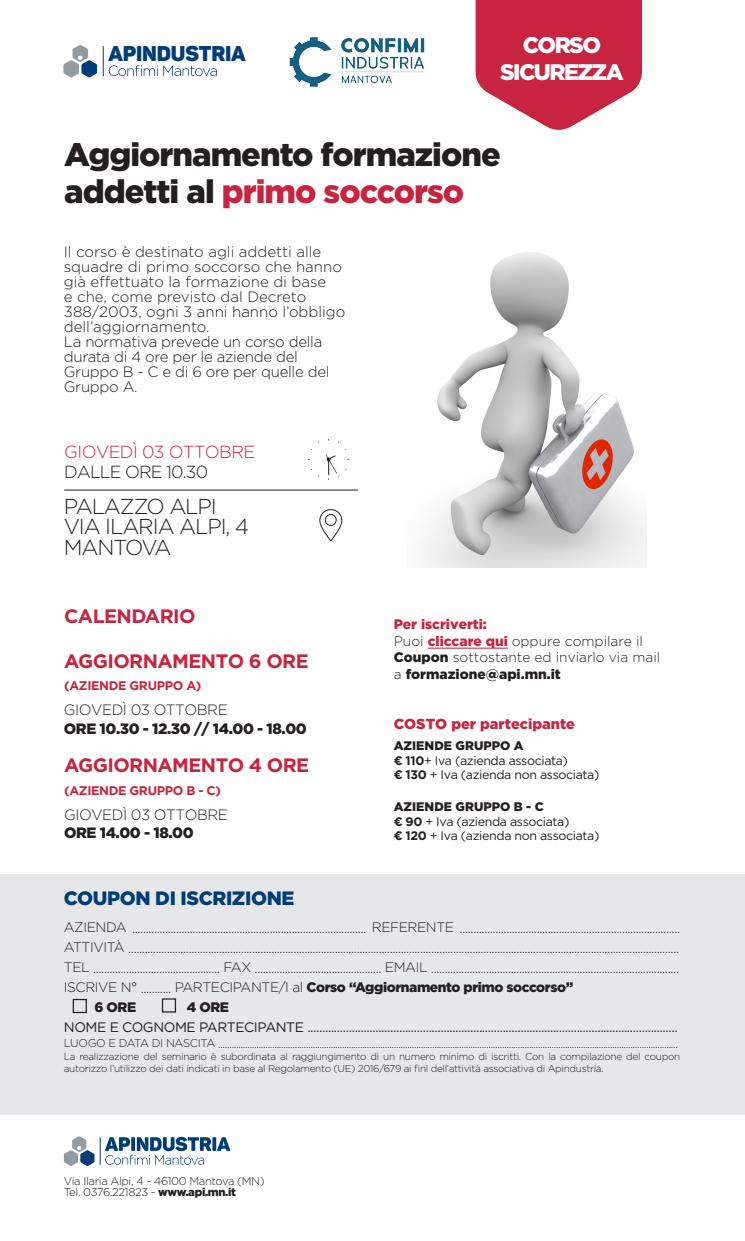
<style>
.page{position:relative;width:745px;height:1241px;background:#fff}
.page>*{position:absolute;margin:0;border:0;box-sizing:border-box;transform-origin:0 0}
.t1{font:900 32.5px "Gotham";letter-spacing:-.03em;color:#231f20}
.t2{font:900 32.5px "Gotham";letter-spacing:-.03em;color:#c8233f}
.t3{font:900 22.5px/27px "Gotham HTF";letter-spacing:-.07em;color:#fff;text-align:center}
.t4{font:300 21.62px/20.2px "Gotham HTF";letter-spacing:-.05em;color:#231f20}
.t5{font:21.12px "Panton Black Caps";letter-spacing:-.01em;color:#003d78}
.t6{font:700 19.38px "Gotham";letter-spacing:-.03em;color:#c8233f}
.t7{font:900 19.38px "Gotham";letter-spacing:-.02em;color:#003d78}
.t8{font:300 17.5px/19.6px "Gotham HTF";letter-spacing:-.03em;color:#c8233f}
.t9{font:300 15px/15px "Gotham";color:#231f20}
.t10{font:900 15px/18.8px "Gotham HTF";letter-spacing:-.03em;color:#231f20}
.t11{font:900 14.5px "Gotham";color:#c8233f}
.t12{font:300 13.75px/20px "Gotham";letter-spacing:-.03em;color:#231f20}
.t13{font:13.75px "Gotham";letter-spacing:-.03em;color:#231f20}
.t14{font:300 13.75px/16.5px "Gotham";color:#231f20}
.t15{font:900 13.75px "Gotham";letter-spacing:-.03em;color:#231f20}
.t16{font:700 12.5px "Gotham";letter-spacing:-.03em;color:#c8233f}
.t17{font:12.38px/14.6px "Gotham";letter-spacing:-.03em;color:#231f20}
.t18{font:300 11.25px "Gotham";letter-spacing:-.03em;color:#231f20}
.t19{font:300 10px/12.5px "Gotham";letter-spacing:-.03em;color:#231f20}
.s1{color:#231f20}
.s2{font-family:"Gotham"}
.s3{font-family:"Gotham";font-weight:300}
.s4{font-weight:300}
.s5{font-weight:900;color:#c8233f}
.s6{font-weight:900}
.s7{font-weight:700}
</style>
<div class="page">
<svg style="left:475px;top:0;width:166px;height:130px"></svg>
<div style="left:0;top:873px;width:744px;height:241px;background:#e6e7e9"></div>
<svg style="left:100px;top:1136px;width:130px;height:28px"></svg>
<svg style="left:64px;top:1136px;width:30px;height:29px"></svg>
<hr style="left:64px;top:490px;width:294px;height:1px;background:#231f20">
<svg style="left:319px;top:509px;width:23px;height:32px"></svg>
<svg style="left:325px;top:454px;width:14px;height:26px"></svg>
<div style="left:73px;top:998px;width:14px;height:14px;border:1px solid #231f20"></div>
<div style="left:162px;top:998px;width:14px;height:14px;border:1px solid #231f20"></div>
<hr style="left:103px;top:46px;width:1px;height:30px;background:#003d78">
<svg style="left:63px;top:45px;width:34px;height:32px"></svg>
<svg style="left:109px;top:65px;width:108px;height:11px"></svg>
<img style="left:289px;top:37px;width:136px;height:50px">
<hr style="left:427px;top:648px;width:80px;height:1px;background:#c8233f">
<img style="left:426px;top:252px;width:220px;height:315px">
<h3 class="t5" style="left:108px;top:40px;width:139px">APINDUSTRIA</h3>
<h2 class="t3" style="left:500px;top:31px;width:125px">CORSO<br>SICUREZZA</h2>
<p class="t1" style="left:64px;top:132px;width:437px">Aggiornamento formazione</p>
<p class="t2" style="left:64px;top:169px;width:401px"><span class="s1">addetti al</span> primo soccorso</p>
<p class="t9" style="left:64px;top:244px;width:283px">Il corso è destinato agli addetti alle squadre di primo soccorso che hanno già effettuato la formazione di base<br>e che, come previsto dal Decreto<br>388/2003, ogni 3 anni hanno l’obbligo dell’aggiornamento.<br>La normativa prevede un corso della durata di 4 ore per le aziende del<br>Gruppo B - C e di 6 ore per quelle del<br>Gruppo A.</p>
<p class="t8" style="left:64px;top:442px;width:192px"><span class="s2">G</span>IOVEDÌ 03 OTTOBRE<br><span class="s1">DALLE ORE 10.30</span></p>
<p class="t4" style="left:64px;top:496px;width:187px">PALAZZO ALPI<br>VIA ILARIA ALPI, 4<br>MANTOVA</p>
<p class="t6" style="left:64px;top:602px;width:133px">CALENDARIO</p>
<p class="t6" style="left:64px;top:647px;width:246px">AGGIORNAMENTO 6 ORE</p>
<p class="t16" style="left:64px;top:677px;width:139px">(AZIENDE GRUPPO A)</p>
<p class="t10" style="left:64px;top:700px;width:244px"><span class="s3">GIOVEDÌ</span> <span class="s4">03 OTTOBRE<br></span>ORE 10.30 - 12.30 // 14.00 - 18.00</p>
<p class="t6" style="left:64px;top:752px;width:246px">AGGIORNAMENTO 4 ORE</p>
<p class="t16" style="left:64px;top:781px;width:158px">(AZIENDE GRUPPO B - C)</p>
<p class="t10" style="left:64px;top:804px;width:165px"><span class="s3">GIOVEDÌ</span> <span class="s4">03 OTTOBRE<br></span>ORE 14.00 - 18.00</p>
<p class="t7" style="left:64px;top:885px;width:232px">COUPON DI ISCRIZIONE</p>
<p class="t14" style="left:393px;top:615px;width:268px"><span class="s5">Per iscriverti:<br></span>Puoi <span class="s5">cliccare qui</span> oppure compilare il<br><span class="s6">Coupon</span> sottostante ed inviarlo via mail a <span class="s6">formazione@api.mn.it</span></p>
<p class="t11" style="left:393px;top:714px;width:183px">COSTO per partecipante</p>
<p class="t17" style="left:393px;top:738px;width:207px"><span class="s6">AZIENDE GRUPPO A<br></span><span class="s7">€ 110</span>+ Iva (azienda associata)<br><span class="s7">€ 130</span> + Iva (azienda non associata)</p>
<p class="t17" style="left:393px;top:798px;width:207px"><span class="s6">AZIENDE GRUPPO B - C<br></span><span class="s7">€ 90</span> + Iva (azienda associata)<br><span class="s7">€ 120</span> + Iva (azienda non associata)</p>
<p class="t12" style="left:64px;top:918px;width:617px">AZIENDA ..................................................................................... REFERENTE ................................................................................<br>ATTIVITÀ ........................................................................................................................................................................................................</p>
<p class="t12" style="left:64px;top:958px;width:616px">TEL .............................................. FAX .............................................. EMAIL ..........................................................................................</p>
<p class="t12" style="left:64px;top:976px;width:510px">ISCRIVE N° ........... PARTECIPANTE/I al <span class="s6">Corso “Aggiornamento primo soccorso”</span></p>
<p class="t15" style="left:94px;top:997px;width:43px">6 ORE</p>
<p class="t15" style="left:187px;top:997px;width:44px">4 ORE</p>
<p class="t13" style="left:64px;top:1018px;width:615px">NOME E COGNOME PARTECIPANTE .............................................................................................................................</p>
<p class="t18" style="left:64px;top:1037px;width:615px">LUOGO E DATA DI NASCITA ............................................................................................................................................................................................................</p>
<p class="t19" style="left:64px;top:1049px;width:617px">La realizzazione del seminario è subordinata al raggiungimento di un numero minimo di iscritti. Con la compilazione del coupon autorizzo l’utilizzo dei dati indicati in base al Regolamento (UE) 2016/679 ai fini dell’attività associativa di Apindustria.</p>
<p class="t18" style="left:64px;top:1173px;width:202px">Via Ilaria Alpi, 4 - 46100 Mantova (MN)</p>
<p class="t18" style="left:64px;top:1184px;width:174px">Tel. 0376.221823 - <span class="s6">www.api.mn.it</span></p>
</div>
